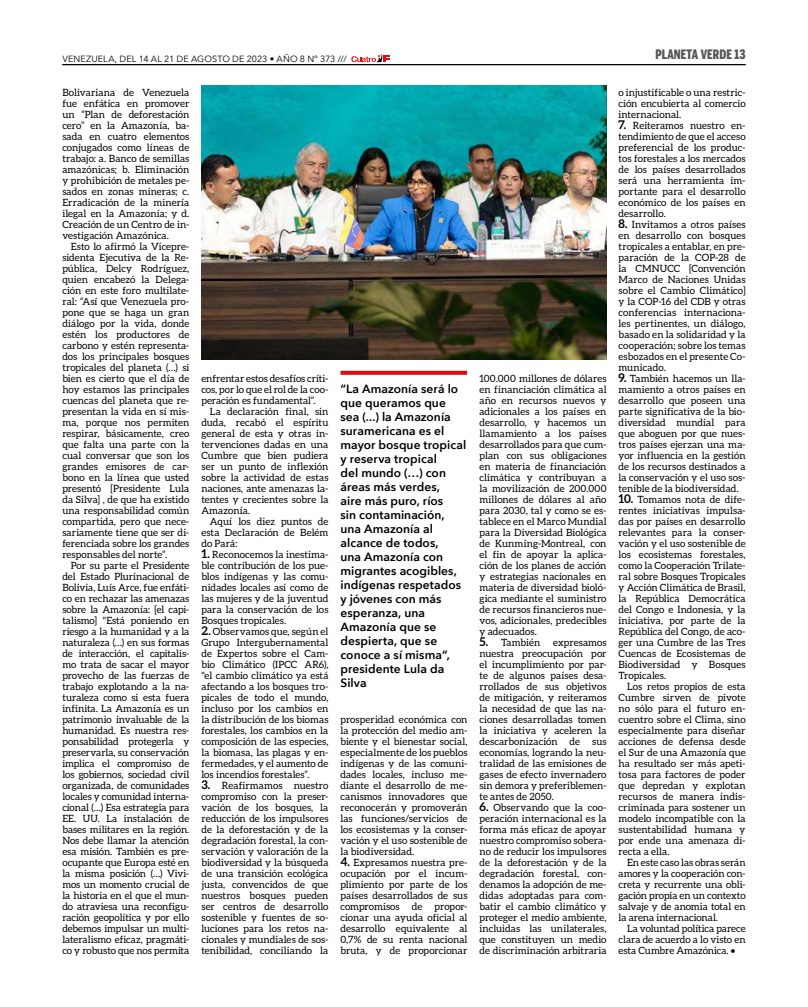
<style>
.page{position:relative;width:808px;height:1007px;background:#fff}
.page>*{position:absolute;margin:0;border:0;box-sizing:border-box;transform-origin:0 0}
.t1{font:900 13px "Benton Sans Comp";letter-spacing:.01em;color:#575756}
.t2{font:600 12px/14px "Avenir Next";letter-spacing:.005em;color:#000}
.t3{font:10px/11px "Aleo";color:#000;text-align:justify}
.t4{font:9px "Avenir Next";letter-spacing:.005em;color:#000}
.s1{font-weight:700;font-size:12px}
</style>
<div class="page">
<hr style="left:62px;top:64px;width:684px;height:1px;background:#000">
<svg style="left:351px;top:54px;width:39px;height:8px"></svg>
<img style="left:201px;top:85px;width:405px;height:275px">
<svg style="left:340px;top:371px;width:127px;height:4px"></svg>
<p class="t4" style="left:62px;top:51px;width:286px">VENEZUELA, DEL 14 AL 21 DE AGOSTO DE 2023 • AÑO 8 Nº 373 ///</p>
<p class="t3" style="left:62px;top:86px;width:129px">Bolivariana de Venezuela fue enfática en promover un “Plan de deforestación cero” en la Amazonía, ba&shy;sada en cuatro elementos conjugados como líneas de trabajo: a. Banco de semillas amazónicas; b. Eliminación y prohibición de metales pe&shy;sados en zonas mineras; c.<br>Erradicación de la minería ilegal en la Amazonía; y d.<br>Creación de un Centro de in&shy;vestigación Amazónica.</p>
<p class="t3" style="left:62px;top:240px;width:129px;text-indent:9px">Esto lo afirmó la Vicepre&shy;sidenta Ejecutiva de la Re&shy;pública, Delcy Rodríguez, quien encabezó la Delega&shy;ción en este foro multilate&shy;ral: “Así que Venezuela pro&shy;pone que se haga un gran diálogo por la vida, donde estén los productores de carbono y estén representa&shy;dos los principales bosques tropicales del planeta (…) si bien es cierto que el día de hoy estamos las principales cuencas del planeta que re&shy;presentan la vida en sí mis&shy;ma, porque nos permiten respirar, básicamente, creo que falta una parte con la cual conversar que son los grandes emisores de car&shy;bono en la línea que usted presentó [Presidente Lula da Silva] , de que ha existido una responsabilidad común compartida, pero que nece&shy;sariamente tiene que ser di&shy;ferenciada sobre los grandes responsables del norte”.</p>
<p class="t3" style="left:62px;top:559px;width:129px;text-indent:8px">Por su parte el Presidente del Estado Plurinacional de Bolivia, Luís Arce, fue enfáti&shy;co en rechazar las amenazas sobre la Amazonía: [el capi&shy;talismo] "Está poniendo en riesgo a la humanidad y a la naturaleza (…) en sus formas de interacción, el capitalis&shy;mo trata de sacar el mayor provecho de las fuerzas de trabajo explotando a la na&shy;turaleza como si esta fuera infinita. La Amazonía es un patrimonio invaluable de la humanidad. Es nuestra res&shy;ponsabilidad protegerla y preservarla, su conservación implica el compromiso de los gobiernos, sociedad civil organizada, de comunidades locales y comunidad interna&shy;cional (…) Esa estrategia para EE. UU. La instalación de bases militares en la región.<br>Nos debe llamar la atención esa misión. También es pre&shy;ocupante que Europa esté en la misma posición (…) Vivi&shy;mos un momento crucial de la historia en el que el mun&shy;do atraviesa una reconfigu&shy;ración geopolítica y por ello debemos impulsar un multi&shy;lateralismo eficaz, pragmáti&shy;co y robusto que nos permita</p>
<p class="t3" style="left:201px;top:372px;width:129px">enfrentar estos desafíos críti&shy;cos, por lo que el rol de la coo&shy;peración es fundamental”.</p>
<p class="t3" style="left:201px;top:405px;width:129px;text-indent:8px">La declaración final, sin duda, recabó el espíritu general de esta y otras in&shy;tervenciones dadas en una Cumbre que bien pudiera ser un punto de inflexión sobre la actividad de estas naciones, ante amenazas la&shy;tentes y crecientes sobre la Amazonía.</p>
<p class="t3" style="left:201px;top:515px;width:129px;text-indent:8px">Aquí los diez puntos de esta Declaración de Belém do Pará:</p>
<p class="t3" style="left:201px;top:548px;width:129px"><span class="s1">1.</span> Reconocemos la inestima&shy;ble contribución de los pue&shy;blos indígenas y las comu&shy;nidades locales así como de las mujeres y de la juventud para la conservación de los Bosques tropicales.</p>
<p class="t3" style="left:201px;top:625px;width:129px"><span class="s1">2.</span> Observamos que, según el Grupo Intergubernamental de Expertos sobre el Cam&shy;bio Climático (IPCC AR6), "el cambio climático ya está afectando a los bosques tro&shy;picales de todo el mundo, incluso por los cambios en la distribución de los biomas forestales, los cambios en la composición de las especies, la biomasa, las plagas y en&shy;fermedades, y el aumento de los incendios forestales”.</p>
<p class="t3" style="left:201px;top:779px;width:129px"><span class="s1">3.</span> Reafirmamos nuestro compromiso con la preser&shy;vación de los bosques, la reducción de los impulsores de la deforestación y de la degradación forestal, la con&shy;servación y valoración de la biodiversidad y la búsqueda de una transición ecológica justa, convencidos de que nuestros bosques pueden ser centros de desarrollo sostenible y fuentes de so&shy;luciones para los retos na&shy;cionales y mundiales de sos&shy;tenibilidad, conciliando la</p>
<p class="t2" style="left:340px;top:381px;width:127px">“La Amazonía será lo que queramos que sea (...) la Amazonía suramericana es el mayor bosque tropical y reserva tropical<br>del mundo (…) con áreas más verdes,<br>aire más puro, ríos<br>sin contaminación, una Amazonía al alcance de todos,<br>una Amazonía con migrantes acogibles, indígenas respetados y jóvenes con más esperanza, una<br>Amazonía que se despierta, que se conoce a sí misma”, presidente Lula da<br>Silva</p>
<p class="t3" style="left:340px;top:713px;width:129px">prosperidad económica con la protección del medio am&shy;biente y el bienestar social, especialmente de los pueblos indígenas y de las comuni&shy;dades locales, incluso me&shy;diante el desarrollo de me&shy;canismos innovadores que reconocerán y promoverán las funciones/servicios de los ecosistemas y la conser&shy;vación y el uso sostenible de la biodiversidad.</p>
<p class="t3" style="left:340px;top:856px;width:129px"><span class="s1">4.</span> Expresamos nuestra pre&shy;ocupación por el incum&shy;plimiento por parte de los países desarrollados de sus compromisos de propor&shy;cionar una ayuda oficial al desarrollo equivalente al 0,7% de su renta nacional bruta, y de proporcionar</p>
<p class="t3" style="left:479px;top:372px;width:129px">100.000 millones de dólares en financiación climática al año en recursos nuevos y adicionales a los países en desarrollo, y hacemos un llamamiento a los países desarrollados para que cum&shy;plan con sus obligaciones en materia de financiación climática y contribuyan a la movilización de 200.000 millones de dólares al año para 2030, tal y como se es&shy;tablece en el Marco Mundial para la Diversidad Biológica de Kunming-Montreal, con el fin de apoyar la aplica&shy;ción de los planes de acción y estrategias nacionales en materia de diversidad bioló&shy;gica mediante el suministro de recursos financieros nue&shy;vos, adicionales, predecibles y adecuados.</p>
<p class="t3" style="left:479px;top:636px;width:62px"><span class="s1">5.</span> También</p>
<p class="t3" style="left:479px;top:636px;width:129px;text-indent:74px">expresamos nuestra preocupación por el incumplimiento por par&shy;te de algunos países desa&shy;rrollados de sus objetivos de mitigación, y reiteramos la necesidad de que las na&shy;ciones desarrolladas tomen la iniciativa y aceleren la descarbonización de sus economías, logrando la neu&shy;tralidad de las emisiones de gases de efecto invernadero sin demora y preferiblemen&shy;te antes de 2050.</p>
<p class="t3" style="left:479px;top:801px;width:129px"><span class="s1">6.</span> Observando que la coo&shy;peración internacional es la forma más eficaz de apoyar nuestro compromiso sobera&shy;no de reducir los impulsores de la deforestación y de la degradación forestal, con&shy;denamos la adopción de me&shy;didas adoptadas para com&shy;batir el cambio climático y proteger el medio ambiente, incluidas las unilaterales, que constituyen un medio de discriminación arbitraria</p>
<h1 class="t1" style="left:655px;top:46px;width:92px">PLANETA VERDE 13</h1>
<p class="t3" style="left:618px;top:86px;width:129px">o injustificable o una restric&shy;ción encubierta al comercio internacional.</p>
<p class="t3" style="left:618px;top:119px;width:129px"><span class="s1">7.</span> Reiteramos nuestro en&shy;tendimiento de que el acceso preferencial de los produc&shy;tos forestales a los mercados de los países desarrollados será una herramienta im&shy;portante para el desarrollo económico de los países en desarrollo.</p>
<p class="t3" style="left:618px;top:218px;width:129px"><span class="s1">8.</span> Invitamos a otros países en desarrollo con bosques tropicales a entablar, en pre&shy;paración de la COP-28 de la CMNUCC [Convención Marco de Naciones Unidas sobre el Cambio Climático] y la COP-16 del CDB y otras conferencias internaciona&shy;les pertinentes, un diálogo, basado en la solidaridad y la cooperación; sobre los temas esbozados en el presente Co&shy;municado.</p>
<p class="t3" style="left:618px;top:372px;width:129px"><span class="s1">9.</span> También hacemos un lla&shy;mamiento a otros países en desarrollo que poseen una parte significativa de la bio&shy;diversidad mundial para que aboguen por que nues&shy;tros países ejerzan una ma&shy;yor influencia en la gestión de los recursos destinados a la conservación y el uso sos&shy;tenible de la biodiversidad.</p>
<p class="t3" style="left:618px;top:493px;width:129px"><span class="s1">10.</span> Tomamos nota de dife&shy;rentes iniciativas impulsa&shy;das por países en desarrollo relevantes para la conser&shy;vación y el uso sostenible de los ecosistemas forestales, como la Cooperación Trilate&shy;ral sobre Bosques Tropicales y Acción Climática de Brasil, la República Democrática del Congo e Indonesia, y la iniciativa, por parte de la República del Congo, de aco&shy;ger una Cumbre de las Tres Cuencas de Ecosistemas de Biodiversidad y Bosques Tropicales.</p>
<p class="t3" style="left:618px;top:680px;width:129px;text-indent:8px">Los retos propios de esta Cumbre sirven de pivote no sólo para el futuro en&shy;cuentro sobre el Clima, sino especialmente para diseñar acciones de defensa desde el Sur de una Amazonía que ha resultado ser más apeti&shy;tosa para factores de poder que depredan y explotan recursos de manera indis&shy;criminada para sostener un modelo incompatible con la sustentabilidad humana y por ende una amenaza di&shy;recta a ella.</p>
<p class="t3" style="left:618px;top:856px;width:129px;text-indent:8px">En este caso las obras serán amores y la cooperación con&shy;creta y recurrente una obli&shy;gación propia en un contexto salvaje y de anomia total en la arena internacional.</p>
<p class="t3" style="left:618px;top:922px;width:129px;text-indent:8px">La voluntad política parece clara de acuerdo a lo visto en esta Cumbre Amazónica. •</p>
</div>
